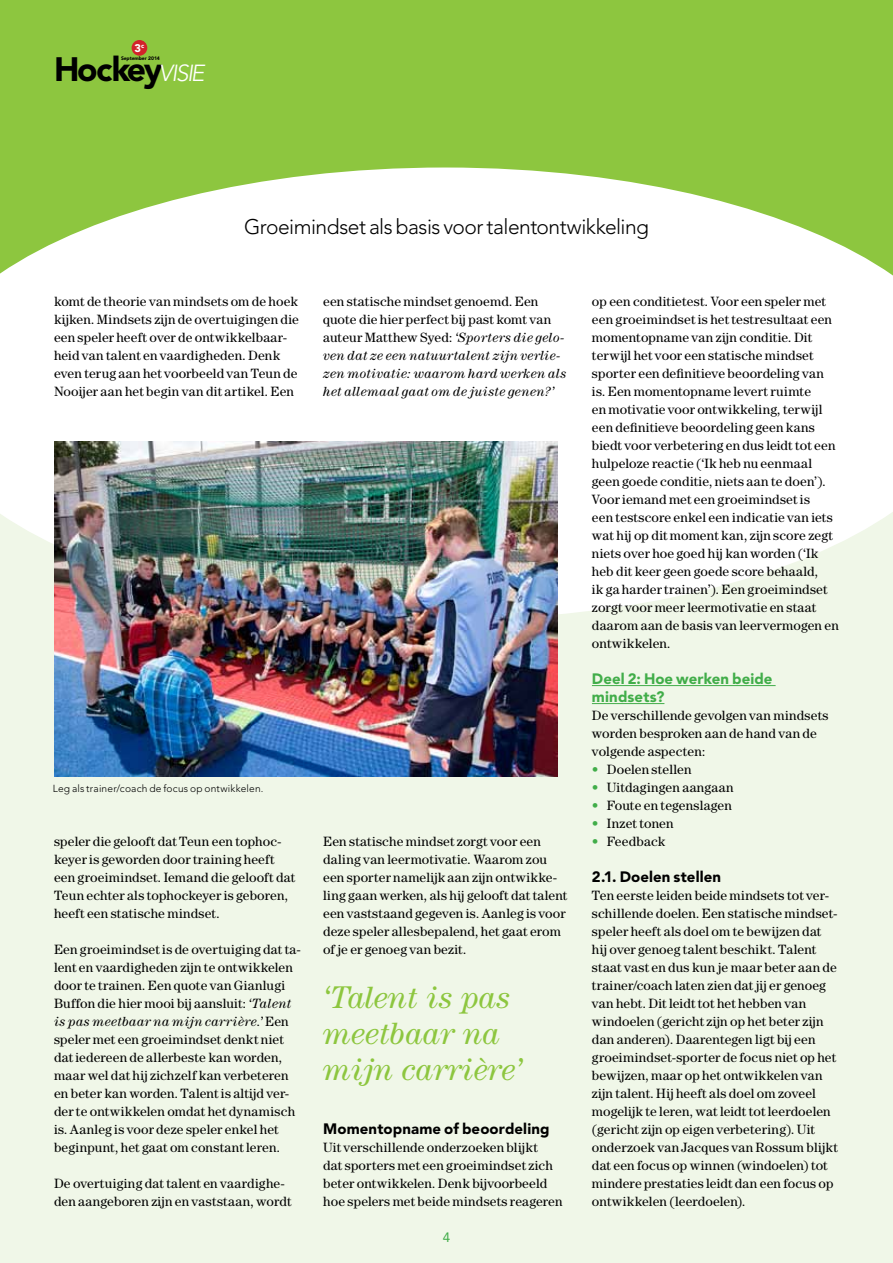
<style>
.page{position:relative;width:893px;height:1263px;background:#f0f7e8}
.page>*{position:absolute;margin:0;border:0;box-sizing:border-box;transform-origin:0 0}
.t1{font:900 33.6px "Avenir LT Std";color:#000}
.t2{font:italic 31.5px/36px "Century Std";color:#8dc63f}
.t3{font:300 21px "Avenir LT Std";letter-spacing:-.025em;color:#000}
.t4{font:900 15px "Avenir LT Std";letter-spacing:.01em;color:#000}
.t5{font:900 15px/18px "Avenir LT Std";letter-spacing:.01em;color:#41ad49}
.t6{font:13.5px/18px "Century Std";letter-spacing:.01em;color:#000}
.t7{font:italic 13.5px/18px "Century Std";letter-spacing:.025em;color:#000}
.t8{font:13.5px "Avenir LT Std";color:#41ad49}
.t9{font:900 11.1px "Avenir LT Std";color:#fff}
.t10{font:300 10.2px "Avenir LT Std";letter-spacing:.02em;color:#000}
.t11{font:900 5.1px "Avenir LT Std";letter-spacing:-.02em;color:#000}
.s1{font-weight:300;font-style:italic;font-size:23.1px;color:#fff}
.s2{font-style:normal}
.s3{font-style:italic}
.s4{color:#41ad49}
</style>
<div class="page">
<div style="left:0;top:0;width:893px;height:319px;background:#8dc63f"></div>
<svg style="left:0;top:167px;width:893px;height:453px;fill:#fff"></svg>
<div style="left:132px;top:40px;width:15px;height:16px;background:#d2232a;border-radius:50%"></div>
<hr style="left:592px;top:685px;width:184px;height:1px;background:#41ad49">
<hr style="left:592px;top:703px;width:72px;height:1px;background:#41ad49">
<img style="left:54px;top:442px;width:503px;height:334px">
<p class="t9" style="left:134px;top:41px;width:11px">3<sup>c</sup></p>
<h1 class="t1" style="left:54px;top:49px;width:152px">Hockey<span class="s1">VISIE</span></h1>
<p class="t11" style="left:121px;top:55px;width:40px">September 2014</p>
<h3 class="t3" style="left:244px;top:214px;width:406px">Groeimindset als basis voor talentontwikkeling</h3>
<p class="t6" style="left:54px;top:292px;width:247px">komt de theorie van mindsets om de hoek kijken. Mindsets zijn de overtuigingen die een speler heeft over de ontwikkelbaar&shy;heid van talent en vaardigheden. Denk even terug aan het voorbeeld van Teun de Nooijer aan het begin van dit artikel. Een</p>
<p class="t7" style="left:323px;top:292px;width:245px"><span class="s2">een statische mindset genoemd. Een quote die hier perfect bij past komt van auteur Matthew Syed:</span> ‘Sporters die gelo&shy;ven dat ze een natuurtalent zijn verlie&shy;zen motivatie: waarom hard werken als het allemaal gaat om de juiste genen?’</p>
<p class="t10" style="left:53px;top:782px;width:212px">Leg als trainer/coach de focus op ontwikkelen.</p>
<p class="t6" style="left:54px;top:832px;width:243px">speler die gelooft dat Teun een tophoc&shy;keyer is geworden door training heeft een groeimindset. Iemand die gelooft dat Teun echter als tophockeyer is geboren, heeft een statische mindset.</p>
<p class="t6" style="left:54px;top:940px;width:248px">Een groeimindset is de overtuiging dat ta&shy;lent en vaardigheden zijn te ontwikkelen door te trainen. Een quote van Gianlugi Buffon die hier mooi bij aansluit: <span class="s3">‘Talent is pas meetbaar na mijn carrière.’</span> Een speler met een groeimindset denkt niet dat iedereen de allerbeste kan worden, maar wel dat hij zichzelf kan verbeteren en beter kan worden. Talent is altijd ver&shy;der te ontwikkelen omdat het dynamisch is. Aanleg is voor deze speler enkel het beginpunt, het gaat om constant leren.</p>
<p class="t6" style="left:54px;top:1174px;width:239px">De overtuiging dat talent en vaardighe&shy;den aangeboren zijn en vaststaan, wordt</p>
<p class="t6" style="left:323px;top:832px;width:246px">Een statische mindset zorgt voor een daling van leermotivatie. Waarom zou een sporter namelijk aan zijn ontwikke&shy;ling gaan werken, als hij gelooft dat talent een vaststaand gegeven is. Aanleg is voor deze speler allesbepalend, het gaat erom of je er genoeg van bezit.</p>
<h2 class="t2" style="left:323px;top:979px;width:201px">‘Talent is pas meetbaar na mijn carrière’</h2>
<p class="t4" style="left:323px;top:1120px;width:228px">Momentopname of beoordeling</p>
<p class="t6" style="left:323px;top:1138px;width:241px">Uit verschillende onderzoeken blijkt<br>dat sporters met een groeimindset zich beter ontwikkelen. Denk bijvoorbeeld hoe spelers met beide mindsets reageren</p>
<p class="t8" style="left:443px;top:1229px;width:9px">4</p>
<p class="t6" style="left:592px;top:292px;width:248px">op een conditietest. Voor een speler met een groeimindset is het testresultaat een momentopname van zijn conditie. Dit terwijl het voor een statische mindset sporter een definitieve beoordeling van is. Een momentopname levert ruimte<br>en motivatie voor ontwikkeling, terwijl een definitieve beoordeling geen kans biedt voor verbetering en dus leidt tot een hulpeloze reactie (‘Ik heb nu eenmaal geen goede conditie, niets aan te doen’).<br>Voor iemand met een groeimindset is<br>een testscore enkel een indicatie van iets wat hij op dit moment kan, zijn score zegt niets over hoe goed hij kan worden (‘Ik heb dit keer geen goede score behaald,<br>ik ga harder trainen’). Een groeimindset zorgt voor meer leermotivatie en staat daarom aan de basis van leervermogen en ontwikkelen.</p>
<p class="t5" style="left:592px;top:670px;width:182px">Deel 2: Hoe werken beide mindsets?</p>
<p class="t6" style="left:592px;top:706px;width:238px">De verschillende gevolgen van mindsets worden besproken aan de hand van de volgende aspecten:</p>
<p class="t6" style="left:592px;top:760px;width:101px"><span class="s4">•</span> Doelen stellen</p>
<p class="t6" style="left:592px;top:778px;width:143px"><span class="s4">•</span> Uitdagingen aangaan</p>
<p class="t6" style="left:592px;top:796px;width:141px"><span class="s4">•</span> Foute en tegenslagen</p>
<p class="t6" style="left:592px;top:814px;width:83px"><span class="s4">•</span> Inzet tonen</p>
<p class="t6" style="left:592px;top:832px;width:75px"><span class="s4">•</span> Feedback</p>
<p class="t4" style="left:592px;top:868px;width:131px">2.1. Doelen stellen</p>
<p class="t6" style="left:592px;top:886px;width:247px">Ten eerste leiden beide mindsets tot ver&shy;schillende doelen. Een statische mindset&shy;speler heeft als doel om te bewijzen dat hij over genoeg talent beschikt. Talent staat vast en dus kun je maar beter aan de trainer/coach laten zien dat jij er genoeg van hebt. Dit leidt tot het hebben van windoelen (gericht zijn op het beter zijn dan anderen). Daarentegen ligt bij een groeimindset-sporter de focus niet op het bewijzen, maar op het ontwikkelen van zijn talent. Hij heeft als doel om zoveel mogelijk te leren, wat leidt tot leerdoelen (gericht zijn op eigen verbetering). Uit onderzoek van Jacques van Rossum blijkt dat een focus op winnen (windoelen) tot mindere prestaties leidt dan een focus op ontwikkelen (leerdoelen).</p>
</div>
